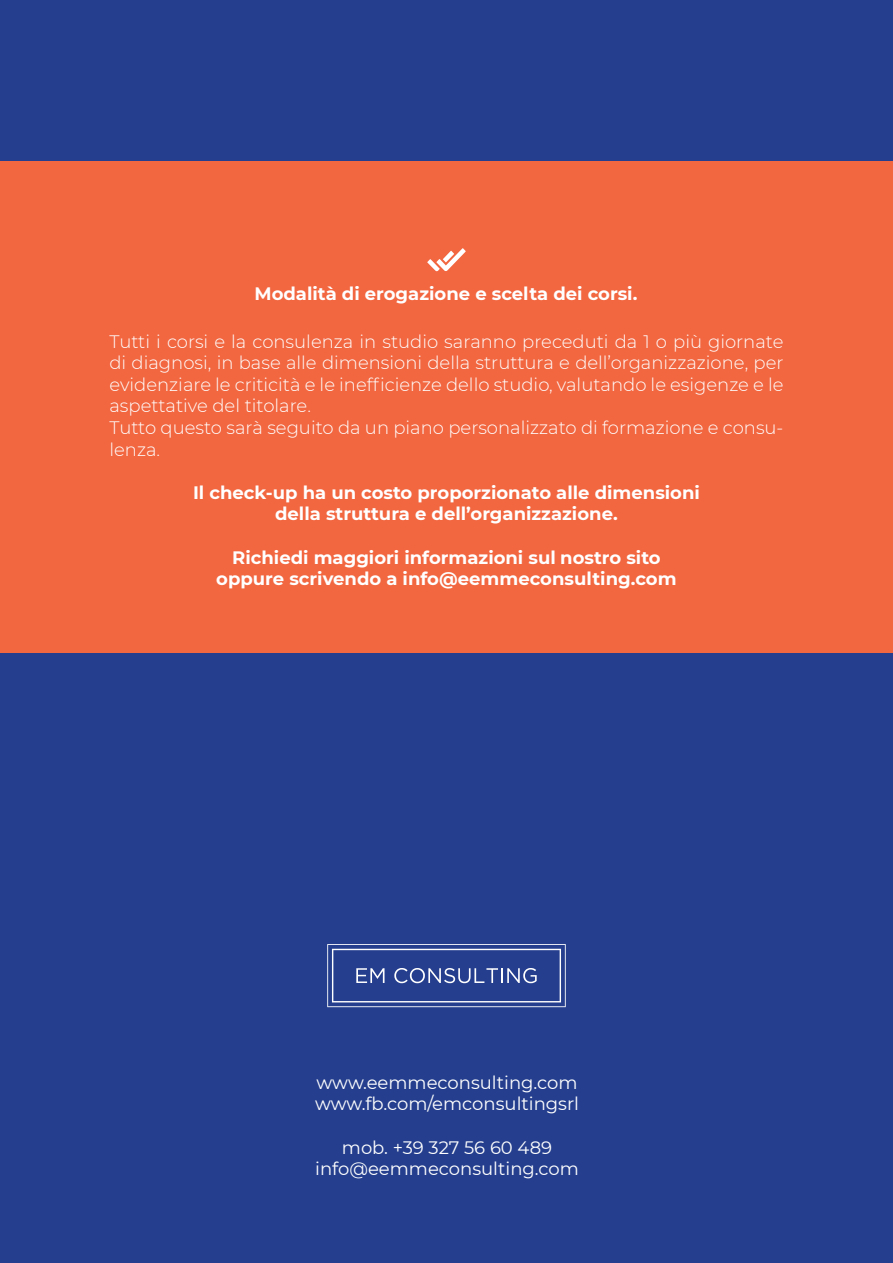
<style>
.page{position:relative;width:893px;height:1263px;background:#253f8e}
.page>*{position:absolute;margin:0;border:0;box-sizing:border-box;transform-origin:0 0}
.t1{font:300 18px/21.6px "Montserrat";color:#fff}
.t2{font:700 18px/21.6px "Montserrat";color:#fff;text-align:center}
.t3{font:18px/21.6px "Montserrat";color:#fff}
</style>
<div class="page">
<div style="left:0;top:162px;width:893px;height:491px;background:#f26640"></div>
<svg style="left:327px;top:944px;width:239px;height:63px"></svg>
<p class="t2" style="left:254px;top:282px;width:384px">Modalità di erogazione e scelta dei corsi.</p>
<p class="t1" style="left:109px;top:330px;width:676px">Tutti i corsi e la consulenza in studio saranno preceduti da 1 o più giornate di diagnosi, in base alle dimensioni della struttura e dell’organizzazione, per evidenziare le criticità e le inefficienze dello studio, valutando le esigenze e le aspettative del titolare.<br>Tutto questo sarà seguito da un piano personalizzato di formazione e consu&shy;lenza.</p>
<p class="t2" style="left:193px;top:481px;width:508px">Il check-up ha un costo proporzionato alle dimensioni della struttura e dell’organizzazione.</p>
<p class="t2" style="left:216px;top:545px;width:462px">Richiedi maggiori informazioni sul nostro sito oppure scrivendo a info@eemmeconsulting.com</p>
<p class="t3" style="left:315px;top:1071px;width:265px">www.eemmeconsulting.com www.fb.com/emconsultingsrl</p>
<p class="t3" style="left:315px;top:1136px;width:265px;text-align:center">mob. +39 327 56 60 489 info@eemmeconsulting.com</p>
</div>
